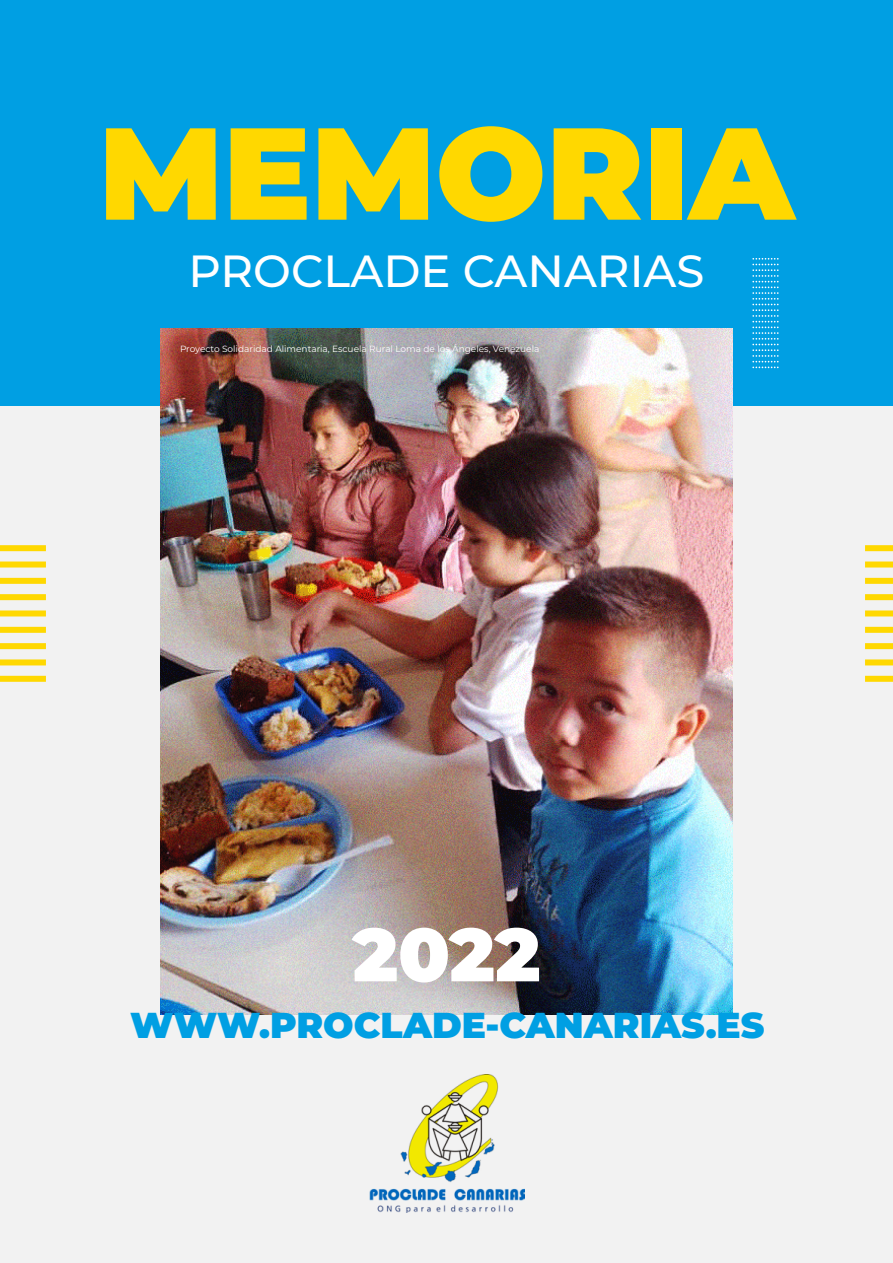
<style>
.page{position:relative;width:893px;height:1263px;background:#fff}
.page>*{position:absolute;margin:0;border:0;box-sizing:border-box;transform-origin:0 0}
.t1{font:900 130.5px "Montserrat";color:#ffd800}
.t2{font:900 75px "Montserrat";color:#fff}
.t3{font:500 45px "Montserrat";color:#fff}
.t4{font:900 36px "Montserrat";color:#009fe3}
.t5{font:9px "Montserrat";color:#fff}
</style>
<div class="page">
<div style="left:0;top:0;width:893px;height:571px;background:#009fe3"></div>
<div style="left:0;top:406px;width:893px;height:857px;background:#f2f2f2"></div>
<div style="left:865px;top:545px;width:28px;height:6px;background:#ffd800"></div>
<div style="left:865px;top:676px;width:28px;height:6px;background:#ffd800"></div>
<div style="left:865px;top:659px;width:28px;height:6px;background:#ffd800"></div>
<div style="left:865px;top:643px;width:28px;height:6px;background:#ffd800"></div>
<div style="left:865px;top:627px;width:28px;height:6px;background:#ffd800"></div>
<div style="left:865px;top:610px;width:28px;height:6px;background:#ffd800"></div>
<div style="left:865px;top:594px;width:28px;height:6px;background:#ffd800"></div>
<div style="left:865px;top:578px;width:28px;height:6px;background:#ffd800"></div>
<div style="left:865px;top:561px;width:28px;height:6px;background:#ffd800"></div>
<div style="left:0;top:545px;width:46px;height:6px;background:#ffd800"></div>
<div style="left:0;top:676px;width:46px;height:6px;background:#ffd800"></div>
<div style="left:0;top:659px;width:46px;height:6px;background:#ffd800"></div>
<div style="left:0;top:643px;width:46px;height:6px;background:#ffd800"></div>
<div style="left:0;top:627px;width:46px;height:6px;background:#ffd800"></div>
<div style="left:0;top:610px;width:46px;height:6px;background:#ffd800"></div>
<div style="left:0;top:594px;width:46px;height:6px;background:#ffd800"></div>
<div style="left:0;top:578px;width:46px;height:6px;background:#ffd800"></div>
<div style="left:0;top:561px;width:46px;height:6px;background:#ffd800"></div>
<svg style="left:752px;top:258px;width:27px;height:110px"></svg>
<img style="left:160px;top:328px;width:573px;height:687px">
<img style="left:370px;top:1074px;width:155px;height:139px">
<h1 class="t1" style="left:99px;top:75px;width:697px">MEMORIA</h1>
<h3 class="t3" style="left:188px;top:240px;width:518px">PROCLADE CANARIAS</h3>
<p class="t5" style="left:180px;top:343px;width:361px">Proyecto Solidaridad Alimentaria, Escuela Rural Loma de los Ángeles, Venezuela</p>
<h2 class="t2" style="left:352px;top:898px;width:189px">2022</h2>
<h3 class="t4" style="left:130px;top:998px;width:636px">WWW.PROCLADE-CANARIAS.ES</h3>
</div>
